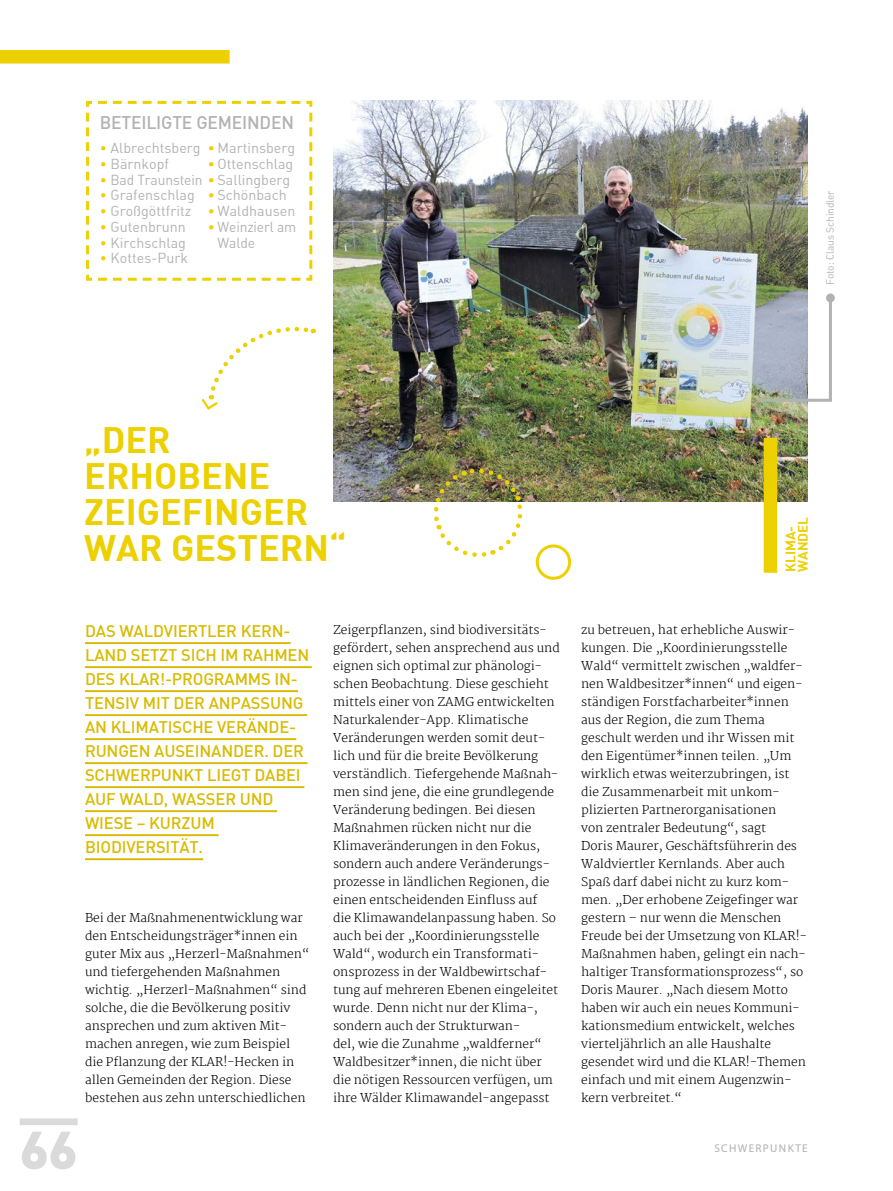
<style>
.page{position:relative;width:893px;height:1191px;background:#fff}
.page>*{position:absolute;margin:0;border:0;box-sizing:border-box;transform-origin:0 0}
.t1{font:900 52.5px "DIN";color:#dadada}
.t2{font:36px/36px "DIN Bold";color:#ecd000}
.t3{font:500 18px "DIN";letter-spacing:-.01em;color:#b3b2b2}
.t4{font:500 16.5px/24px "DIN";letter-spacing:-.01em;color:#d8bb00}
.t5{font:14.25px/15.8px "DIN Alternate";color:#b3b2b2}
.t6{font:13.5px/12.3px "DIN Bold";color:#ecd000}
.t7{font:200 12px/18px "Martel";color:#000}
.t8{font:11.25px "Myriad Pro";letter-spacing:.12em;color:#b0b0b0}
.t9{font:10.5px "DIN Alternate";letter-spacing:-.01em;color:#b3b2b2}
.s1{font-family:"Poppins";font-weight:700;color:#ecd000}
</style>
<div class="page">
<div style="left:20px;top:1118px;width:58px;height:7px;background:#dadada"></div>
<div style="left:0;top:50px;width:230px;height:14px;background:#ecd000"></div>
<img style="left:333px;top:100px;width:475px;height:401px">
<hr style="left:829px;top:296px;width:3px;height:104px;background:#b3b2b2">
<div style="left:826px;top:293px;width:9px;height:9px;background:#b3b2b2;border-radius:50%"></div>
<hr style="left:759px;top:399px;width:73px;height:3px;background:#b3b2b2">
<hr style="left:85px;top:642px;width:206px;height:2px;background:#d8bb00">
<hr style="left:85px;top:666px;width:227px;height:2px;background:#d8bb00">
<hr style="left:85px;top:690px;width:213px;height:2px;background:#d8bb00">
<hr style="left:85px;top:714px;width:222px;height:2px;background:#d8bb00">
<hr style="left:85px;top:738px;width:211px;height:2px;background:#d8bb00">
<hr style="left:85px;top:762px;width:223px;height:2px;background:#d8bb00">
<hr style="left:85px;top:786px;width:219px;height:2px;background:#d8bb00">
<hr style="left:85px;top:810px;width:192px;height:2px;background:#d8bb00">
<hr style="left:85px;top:834px;width:134px;height:2px;background:#d8bb00">
<hr style="left:85px;top:858px;width:118px;height:2px;background:#d8bb00">
<div style="left:764px;top:438px;width:13px;height:135px;background:#ecd000"></div>
<svg style="left:86px;top:100px;width:227px;height:181px"></svg>
<img style="left:433px;top:467px;width:90px;height:90px">
<div style="left:536px;top:544px;width:35px;height:36px;border:3px solid #ecd000;border-radius:50%"></div>
<svg style="left:201px;top:326px;width:113px;height:84px"></svg>
<h3 class="t3" style="left:100px;top:111px;width:196px">BETEILIGTE GEMEINDEN</h3>
<p class="t5" style="left:100px;top:140px;width:102px"><span class="s1">•</span> Albrechtsberg</p>
<p class="t5" style="left:100px;top:156px;width:71px"><span class="s1">•</span> Bärnkopf</p>
<p class="t5" style="left:100px;top:171px;width:192px"><span class="s1">•</span> Bad Traunstein <span class="s1">•</span> Sallingberg</p>
<p class="t5" style="left:100px;top:187px;width:96px"><span class="s1">•</span> Grafenschlag</p>
<p class="t5" style="left:100px;top:203px;width:93px"><span class="s1">•</span> Großgöttfritz</p>
<p class="t5" style="left:100px;top:219px;width:87px"><span class="s1">•</span> Gutenbrunn</p>
<p class="t5" style="left:100px;top:234px;width:88px"><span class="s1">•</span> Kirchschlag</p>
<p class="t5" style="left:100px;top:250px;width:90px"><span class="s1">•</span> Kottes-Purk</p>
<p class="t5" style="left:208px;top:140px;width:89px"><span class="s1">•</span> Martinsberg</p>
<p class="t5" style="left:208px;top:156px;width:87px"><span class="s1">•</span> Ottenschlag</p>
<p class="t5" style="left:208px;top:187px;width:80px"><span class="s1">•</span> Schönbach</p>
<p class="t5" style="left:208px;top:203px;width:89px"><span class="s1">•</span> Waldhausen</p>
<p class="t5" style="left:218px;top:219px;width:80px;text-indent:-10px"><span class="s1">•</span> Weinzierl am<br>Walde</p>
<p class="t9" style="left:823px;top:285px;width:96px;rotate:-90deg">Foto: Claus Schindler</p>
<h2 class="t2" style="left:84px;top:421px;width:264px">„DER<br>ERHOBENE<br>ZEIGEFINGER<br>WAR GESTERN“</h2>
<p class="t6" style="left:784px;top:572px;width:57px;rotate:-90deg">KLIMA-<br>WANDEL</p>
<p class="t4" style="left:85px;top:618px;width:226px">DAS WALDVIERTLER KERN-<br>LAND SETZT SICH IM RAHMEN<br>DES KLAR!-PROGRAMMS IN-<br>TENSIV MIT DER ANPASSUNG<br>AN KLIMATISCHE VERÄNDE-<br>RUNGEN AUSEINANDER. DER<br>SCHWERPUNKT LIEGT DABEI<br>AUF WALD, WASSER UND<br>WIESE – KURZUM<br>BIODIVERSITÄT.</p>
<p class="t7" style="left:85px;top:908px;width:226px">Bei der Maßnahmenentwicklung war den Entscheidungsträger*innen ein guter Mix aus „Herzerl-Maßnahmen“ und tiefergehenden Maßnahmen wichtig. „Herzerl-Maßnahmen“ sind solche, die die Bevölkerung positiv ansprechen und zum aktiven Mit&shy;machen anregen, wie zum Beispiel die Pflanzung der KLAR!-Hecken in allen Gemeinden der Region. Diese bestehen aus zehn unterschiedlichen</p>
<h1 class="t1" style="left:20px;top:1114px;width:59px">66</h1>
<p class="t7" style="left:333px;top:620px;width:228px">Zeigerpflanzen, sind biodiversitäts&shy;gefördert, sehen ansprechend aus und eignen sich optimal zur phänologi&shy;schen Beobachtung. Diese geschieht mittels einer von ZAMG entwickelten Naturkalender-App. Klimatische Veränderungen werden somit deut&shy;lich und für die breite Bevölkerung verständlich. Tiefergehende Maßnah&shy;men sind jene, die eine grundlegende Veränderung bedingen. Bei diesen Maßnahmen rücken nicht nur die Klimaveränderungen in den Fokus, sondern auch andere Veränderungs&shy;prozesse in ländlichen Regionen, die einen entscheidenden Einfluss auf<br>die Klimawandelanpassung haben. So auch bei der „Koordinierungsstelle Wald“, wodurch ein Transformati&shy;onsprozess in der Waldbewirtschaf&shy;tung auf mehreren Ebenen eingeleitet wurde. Denn nicht nur der Klima-, sondern auch der Strukturwan-<br>del, wie die Zunahme „waldferner“ Waldbesitzer*innen, die nicht über die nötigen Ressourcen verfügen, um ihre Wälder Klimawandel-angepasst</p>
<p class="t7" style="left:581px;top:620px;width:227px">zu betreuen, hat erhebliche Auswir&shy;kungen. Die „Koordinierungsstelle Wald“ vermittelt zwischen „waldfer&shy;nen Waldbesitzer*innen“ und eigen&shy;ständigen Forstfacharbeiter*innen aus der Region, die zum Thema geschult werden und ihr Wissen mit den Eigentümer*innen teilen. „Um wirklich etwas weiterzubringen, ist die Zusammenarbeit mit unkom&shy;plizierten Partnerorganisationen<br>von zentraler Bedeutung“, sagt<br>Doris Maurer, Geschäftsführerin des Waldviertler Kernlands. Aber auch Spaß darf dabei nicht zu kurz kom&shy;men. „Der erhobene Zeigefinger war gestern – nur wenn die Menschen Freude bei der Umsetzung von KLAR!- Maßnahmen haben, gelingt ein nach&shy;haltiger Transformationsprozess“, so Doris Maurer. „Nach diesem Motto haben wir auch ein neues Kommuni&shy;kationsmedium entwickelt, welches vierteljährlich an alle Haushalte gesendet wird und die KLAR!-Themen einfach und mit einem Augenzwin&shy;kern verbreitet.“</p>
<p class="t8" style="left:714px;top:1141px;width:95px">SCHWERPUNKTE</p>
</div>
